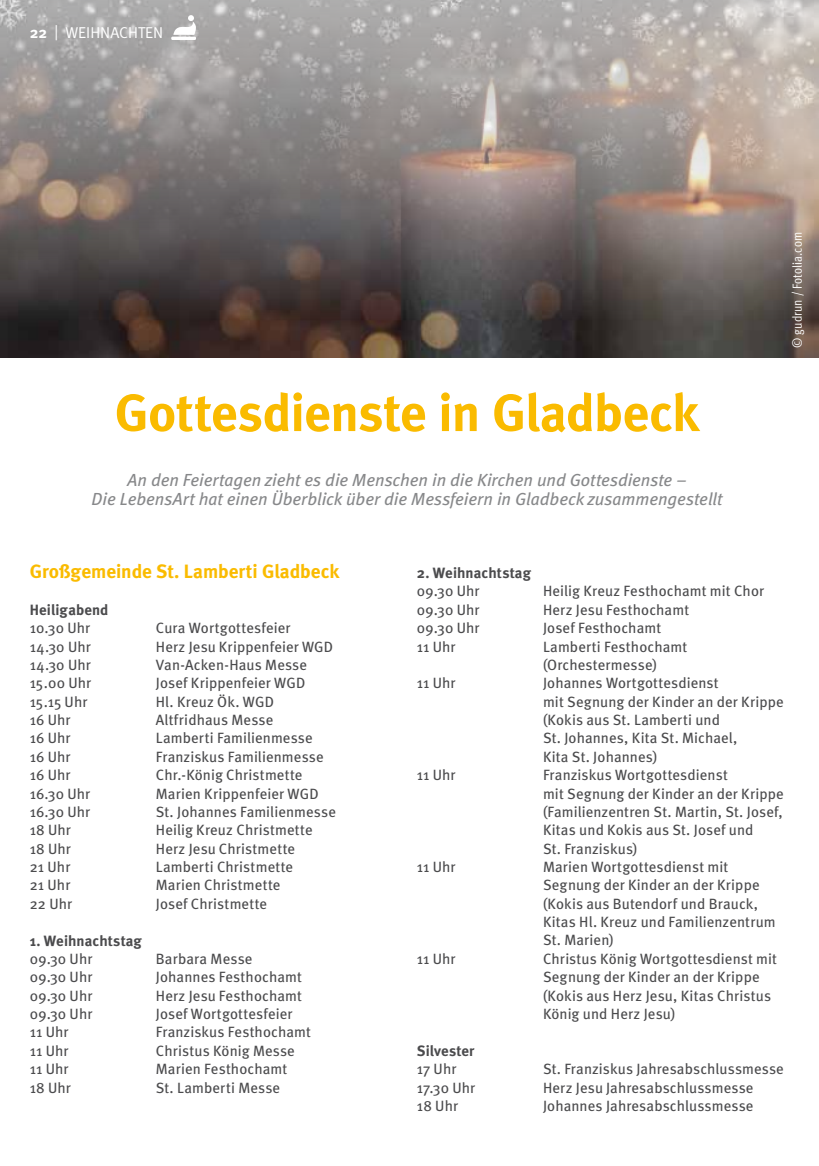
<style>
.page{position:relative;width:819px;height:1166px;background:#fff}
.page>*{position:absolute;margin:0;border:0;box-sizing:border-box;transform-origin:0 0}
.t1{font:700 52.5px "Meta";letter-spacing:-.01em;color:#fabb00}
.t2{font:700 19.25px "Meta";color:#fabb00}
.t3{font:italic 17.5px/18.4px "Meta";color:#87888a;text-align:center}
.t4{font:15.75px "Meta Normal";color:#fff}
.t5{font:14.88px/18.4px "Meta";letter-spacing:.01em;color:#4b4b4d}
.t6{font:700 14.88px "Meta";letter-spacing:.005em;color:#4b4b4d}
.t7{font:13.12px "Meta Cond Normal";letter-spacing:.005em;color:#fff}
.s1{font-family:"Meta";font-weight:700}
</style>
<div class="page">
<img style="left:0;top:318px;width:819px;height:40px">
<img style="left:0;top:0;width:819px;height:318px">
<svg style="left:171px;top:15px;width:25px;height:25px"></svg>
<p class="t4" style="left:30px;top:23px;width:135px"><span class="s1">22</span> | WEIHNACHTEN</p>
<h1 class="t1" style="left:115px;top:380px;width:586px">Gottesdienste in Gladbeck</h1>
<p class="t3" style="left:92px;top:470px;width:632px">An den Feiertagen zieht es die Menschen in die Kirchen und Gottesdienste –<br>Die LebensArt hat einen Überblick über die Messfeiern in Gladbeck zusammengestellt</p>
<p class="t7" style="left:789px;top:348px;width:117px;rotate:-90deg">© gudrun / Fotolia.com</p>
<p class="t2" style="left:30px;top:559px;width:311px">Großgemeinde St. Lamberti Gladbeck</p>
<p class="t6" style="left:30px;top:600px;width:80px">Heiligabend</p>
<p class="t5" style="left:30px;top:618px;width:62px">10.30 Uhr</p>
<p class="t5" style="left:156px;top:618px;width:136px">Cura Wortgottesfeier</p>
<p class="t5" style="left:30px;top:637px;width:63px">14.30 Uhr</p>
<p class="t5" style="left:156px;top:637px;width:179px">Herz Jesu Krippenfeier WGD</p>
<p class="t5" style="left:30px;top:655px;width:63px">14.30 Uhr</p>
<p class="t5" style="left:156px;top:655px;width:153px">Van-Acken-Haus Messe</p>
<p class="t5" style="left:30px;top:673px;width:63px">15.00 Uhr</p>
<p class="t5" style="left:156px;top:673px;width:151px">Josef Krippenfeier WGD</p>
<p class="t5" style="left:30px;top:692px;width:59px">15.15 Uhr</p>
<p class="t5" style="left:156px;top:692px;width:120px">Hl. Kreuz Ök. WGD</p>
<p class="t5" style="left:30px;top:710px;width:42px">16 Uhr</p>
<p class="t5" style="left:156px;top:710px;width:119px">Altfridhaus Messe</p>
<p class="t5" style="left:30px;top:729px;width:42px">16 Uhr</p>
<p class="t5" style="left:156px;top:729px;width:158px">Lamberti Familienmesse</p>
<p class="t5" style="left:30px;top:747px;width:42px">16 Uhr</p>
<p class="t5" style="left:156px;top:747px;width:169px">Franziskus Familienmesse</p>
<p class="t5" style="left:30px;top:765px;width:42px">16 Uhr</p>
<p class="t5" style="left:156px;top:765px;width:148px">Chr.-König Christmette</p>
<p class="t5" style="left:30px;top:784px;width:62px">16.30 Uhr</p>
<p class="t5" style="left:156px;top:784px;width:164px">Marien Krippenfeier WGD</p>
<p class="t5" style="left:30px;top:802px;width:62px">16.30 Uhr</p>
<p class="t5" style="left:156px;top:802px;width:181px">St. Johannes Familienmesse</p>
<p class="t5" style="left:30px;top:820px;width:43px">18 Uhr</p>
<p class="t5" style="left:156px;top:820px;width:158px">Heilig Kreuz Christmette</p>
<p class="t5" style="left:30px;top:839px;width:43px">18 Uhr</p>
<p class="t5" style="left:156px;top:839px;width:141px">Herz Jesu Christmette</p>
<p class="t5" style="left:30px;top:857px;width:42px">21 Uhr</p>
<p class="t5" style="left:156px;top:857px;width:139px">Lamberti Christmette</p>
<p class="t5" style="left:30px;top:876px;width:42px">21 Uhr</p>
<p class="t5" style="left:156px;top:876px;width:126px">Marien Christmette</p>
<p class="t5" style="left:30px;top:894px;width:44px">22 Uhr</p>
<p class="t5" style="left:156px;top:894px;width:113px">Josef Christmette</p>
<p class="t6" style="left:30px;top:931px;width:114px">1. Weihnachtstag</p>
<p class="t5" style="left:30px;top:949px;width:64px">09.30 Uhr</p>
<p class="t5" style="left:156px;top:949px;width:98px">Barbara Messe</p>
<p class="t5" style="left:30px;top:967px;width:64px">09.30 Uhr</p>
<p class="t5" style="left:156px;top:967px;width:147px">Johannes Festhochamt</p>
<p class="t5" style="left:30px;top:986px;width:64px">09.30 Uhr</p>
<p class="t5" style="left:156px;top:986px;width:147px">Herz Jesu Festhochamt</p>
<p class="t5" style="left:30px;top:1004px;width:64px">09.30 Uhr</p>
<p class="t5" style="left:156px;top:1004px;width:138px">Josef Wortgottesfeier</p>
<p class="t5" style="left:30px;top:1023px;width:40px">11 Uhr</p>
<p class="t5" style="left:156px;top:1023px;width:157px">Franziskus Festhochamt</p>
<p class="t5" style="left:30px;top:1041px;width:40px">11 Uhr</p>
<p class="t5" style="left:156px;top:1041px;width:140px">Christus König Messe</p>
<p class="t5" style="left:30px;top:1059px;width:40px">11 Uhr</p>
<p class="t5" style="left:156px;top:1059px;width:133px">Marien Festhochamt</p>
<p class="t5" style="left:30px;top:1078px;width:43px">18 Uhr</p>
<p class="t5" style="left:156px;top:1078px;width:126px">St. Lamberti Messe</p>
<p class="t6" style="left:417px;top:563px;width:115px">2. Weihnachtstag</p>
<p class="t5" style="left:417px;top:582px;width:64px">09.30 Uhr</p>
<p class="t5" style="left:543px;top:582px;width:223px">Heilig Kreuz Festhochamt mit Chor</p>
<p class="t5" style="left:417px;top:600px;width:64px">09.30 Uhr</p>
<p class="t5" style="left:543px;top:600px;width:147px">Herz Jesu Festhochamt</p>
<p class="t5" style="left:417px;top:618px;width:64px">09.30 Uhr</p>
<p class="t5" style="left:543px;top:618px;width:120px">Josef Festhochamt</p>
<p class="t5" style="left:417px;top:637px;width:40px">11 Uhr</p>
<p class="t5" style="left:543px;top:637px;width:146px">Lamberti Festhochamt (Orchestermesse)</p>
<p class="t5" style="left:417px;top:673px;width:40px">11 Uhr</p>
<p class="t5" style="left:543px;top:673px;width:242px">Johannes Wortgottesdienst<br>mit Segnung der Kinder an der Krippe (Kokis aus St. Lamberti und<br>St. Johannes, Kita St. Michael,<br>Kita St. Johannes)</p>
<p class="t5" style="left:417px;top:765px;width:40px">11 Uhr</p>
<p class="t5" style="left:543px;top:765px;width:242px">Franziskus Wortgottesdienst<br>mit Segnung der Kinder an der Krippe (Familienzentren St. Martin, St. Josef,<br>Kitas und Kokis aus St. Josef und<br>St. Franziskus)</p>
<p class="t5" style="left:417px;top:857px;width:40px">11 Uhr</p>
<p class="t5" style="left:543px;top:857px;width:234px">Marien Wortgottesdienst mit<br>Segnung der Kinder an der Krippe (Kokis aus Butendorf und Brauck,<br>Kitas Hl. Kreuz und Familienzentrum<br>St. Marien)</p>
<p class="t5" style="left:417px;top:949px;width:40px">11 Uhr</p>
<p class="t5" style="left:543px;top:949px;width:235px">Christus König Wortgottesdienst mit<br>Segnung der Kinder an der Krippe (Kokis aus Herz Jesu, Kitas Christus<br>König und Herz Jesu)</p>
<p class="t6" style="left:417px;top:1041px;width:59px">Silvester</p>
<p class="t5" style="left:417px;top:1059px;width:41px">17 Uhr</p>
<p class="t5" style="left:543px;top:1059px;width:242px">St. Franziskus Jahresabschlussmesse</p>
<p class="t5" style="left:417px;top:1078px;width:60px">17.30 Uhr</p>
<p class="t5" style="left:543px;top:1078px;width:212px">Herz Jesu Jahresabschlussmesse</p>
<p class="t5" style="left:417px;top:1096px;width:43px">18 Uhr</p>
<p class="t5" style="left:543px;top:1096px;width:212px">Johannes Jahresabschlussmesse</p>
</div>
